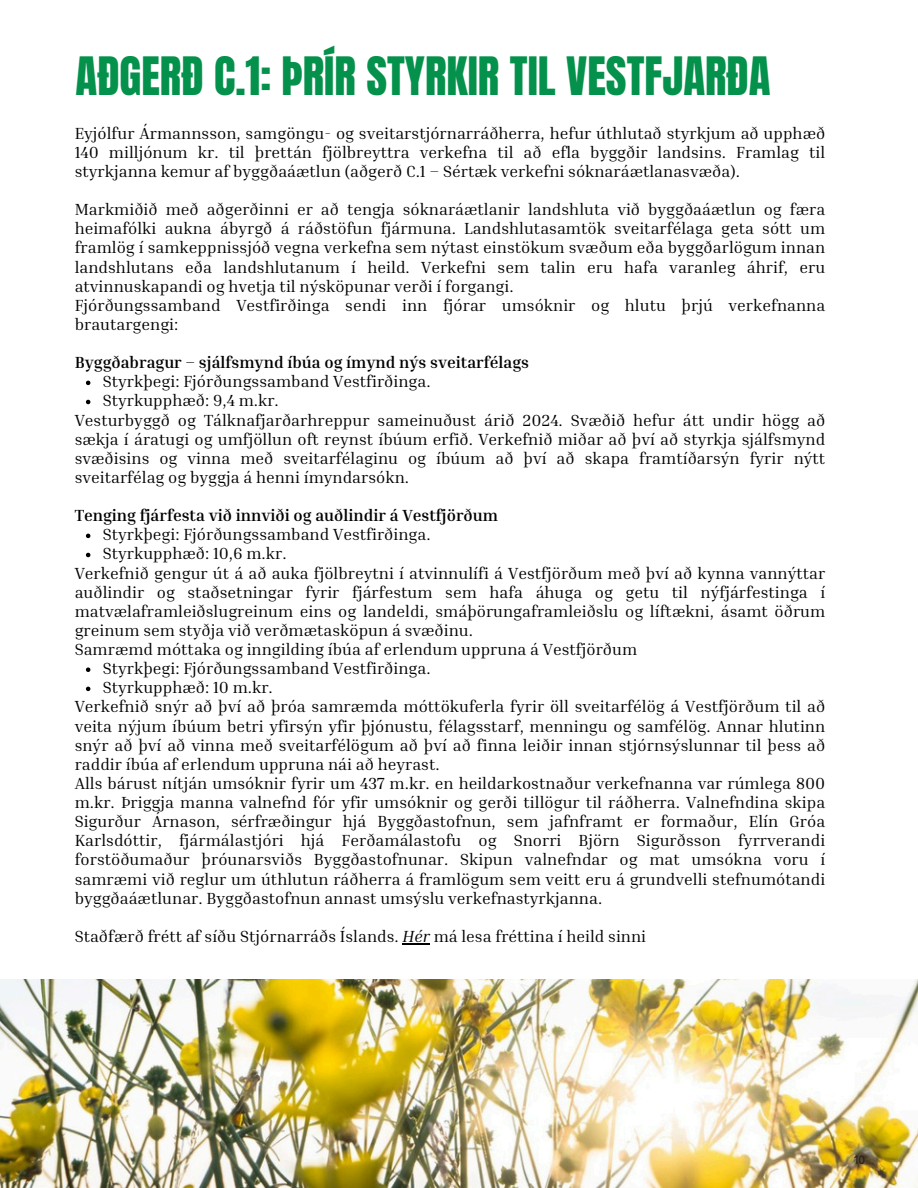
<style>
.page{position:relative;width:918px;height:1188px;background:#fff}
.page>*{position:absolute;margin:0;border:0;box-sizing:border-box;transform-origin:0 0}
.t1{font:45px "Anton";color:#04914b}
.t2{font:16.5px/19.2px "Inria Serif";color:#000;text-align:justify}
.t3{font:700 16.5px "Inria Serif";color:#000}
.t4{font:700 12px "Almarai";color:#2d2420}
.s1{font-style:italic}
</style>
<div class="page">
<svg style="left:86px;top:381px;width:4px;height:4px"></svg>
<svg style="left:86px;top:400px;width:4px;height:4px"></svg>
<svg style="left:86px;top:534px;width:4px;height:4px"></svg>
<svg style="left:86px;top:553px;width:4px;height:4px"></svg>
<svg style="left:86px;top:667px;width:4px;height:5px"></svg>
<svg style="left:86px;top:687px;width:4px;height:4px"></svg>
<svg style="left:403px;top:943px;width:27px;height:1px"></svg>
<img style="left:0;top:979px;width:918px;height:209px">
<h1 class="t1" style="left:76px;top:43px;width:697px">AÐGERÐ C.1: ÞRÍR STYRKIR TIL VESTFJARÐA</h1>
<p class="t2" style="left:75px;top:123px;width:752px">Eyjólfur Ármannsson, samgöngu- og sveitarstjórnarráðherra, hefur úthlutað styrkjum að upphæð 140 milljónum kr. til þrettán fjölbreyttra verkefna til að efla byggðir landsins. Framlag til styrkjanna kemur af byggðaáætlun (aðgerð C.1 – Sértæk verkefni sóknaráætlanasvæða).</p>
<p class="t2" style="left:75px;top:199px;width:752px">Markmiðið með aðgerðinni er að tengja sóknaráætlanir landshluta við byggðaáætlun og færa heimafólki aukna ábyrgð á ráðstöfun fjármuna. Landshlutasamtök sveitarfélaga geta sótt um framlög í samkeppnissjóð vegna verkefna sem nýtast einstökum svæðum eða byggðarlögum innan landshlutans eða landshlutanum í heild. Verkefni sem talin eru hafa varanleg áhrif, eru atvinnuskapandi og hvetja til nýsköpunar verði í forgangi.</p>
<p class="t2" style="left:75px;top:295px;width:752px">Fjórðungssamband Vestfirðinga sendi inn fjórar umsóknir og hlutu þrjú verkefnanna brautargengi:</p>
<h2 class="t3" style="left:75px;top:352px;width:456px">Byggðabragur – sjálfsmynd íbúa og ímynd nýs sveitarfélags</h2>
<p class="t2" style="left:103px;top:372px;width:329px">Styrkþegi: Fjórðungssamband Vestfirðinga.</p>
<p class="t2" style="left:103px;top:391px;width:178px">Styrkupphæð: 9,4 m.kr.</p>
<p class="t2" style="left:75px;top:410px;width:752px">Vesturbyggð og Tálknafjarðarhreppur sameinuðust árið 2024. Svæðið hefur átt undir högg að sækja í áratugi og umfjöllun oft reynst íbúum erfið. Verkefnið miðar að því að styrkja sjálfsmynd svæðisins og vinna með sveitarfélaginu og íbúum að því að skapa framtíðarsýn fyrir nýtt sveitarfélag og byggja á henni ímyndarsókn.</p>
<h2 class="t3" style="left:75px;top:505px;width:425px">Tenging fjárfesta við innviði og auðlindir á Vestfjörðum</h2>
<p class="t2" style="left:103px;top:525px;width:329px">Styrkþegi: Fjórðungssamband Vestfirðinga.</p>
<p class="t2" style="left:103px;top:544px;width:185px">Styrkupphæð: 10,6 m.kr.</p>
<p class="t2" style="left:75px;top:563px;width:752px">Verkefnið gengur út á að auka fjölbreytni í atvinnulífi á Vestfjörðum með því að kynna vannýttar auðlindir og staðsetningar fyrir fjárfestum sem hafa áhuga og getu til nýfjárfestinga í matvælaframleiðslugreinum eins og landeldi, smáþörungaframleiðslu og líftækni, ásamt öðrum greinum sem styðja við verðmætasköpun á svæðinu.</p>
<p class="t2" style="left:75px;top:639px;width:564px">Samræmd móttaka og inngilding íbúa af erlendum uppruna á Vestfjörðum</p>
<p class="t2" style="left:103px;top:658px;width:329px">Styrkþegi: Fjórðungssamband Vestfirðinga.</p>
<p class="t2" style="left:103px;top:678px;width:172px">Styrkupphæð: 10 m.kr.</p>
<p class="t2" style="left:75px;top:697px;width:752px">Verkefnið snýr að því að þróa samræmda móttökuferla fyrir öll sveitarfélög á Vestfjörðum til að veita nýjum íbúum betri yfirsýn yfir þjónustu, félagsstarf, menningu og samfélög. Annar hlutinn snýr að því að vinna með sveitarfélögum að því að finna leiðir innan stjórnsýslunnar til þess að raddir íbúa af erlendum uppruna nái að heyrast.</p>
<p class="t2" style="left:75px;top:773px;width:752px">Alls bárust nítján umsóknir fyrir um 437 m.kr. en heildarkostnaður verkefnanna var rúmlega 800 m.kr. Þriggja manna valnefnd fór yfir umsóknir og gerði tillögur til ráðherra. Valnefndina skipa Sigurður Árnason, sérfræðingur hjá Byggðastofnun, sem jafnframt er formaður, Elín Gróa Karlsdóttir, fjármálastjóri hjá Ferðamálastofu og Snorri Björn Sigurðsson fyrrverandi forstöðumaður þróunarsviðs Byggðastofnunar. Skipun valnefndar og mat umsókna voru í samræmi við reglur um úthlutun ráðherra á framlögum sem veitt eru á grundvelli stefnumótandi byggðaáætlunar. Byggðastofnun annast umsýslu verkefnastyrkjanna.</p>
<p class="t2" style="left:75px;top:926px;width:573px">Staðfærð frétt af síðu Stjórnarráðs Íslands. <span class="s1">Hér</span> má lesa fréttina í heild sinni</p>
<p class="t4" style="left:854px;top:1153px;width:13px">10</p>
</div>
